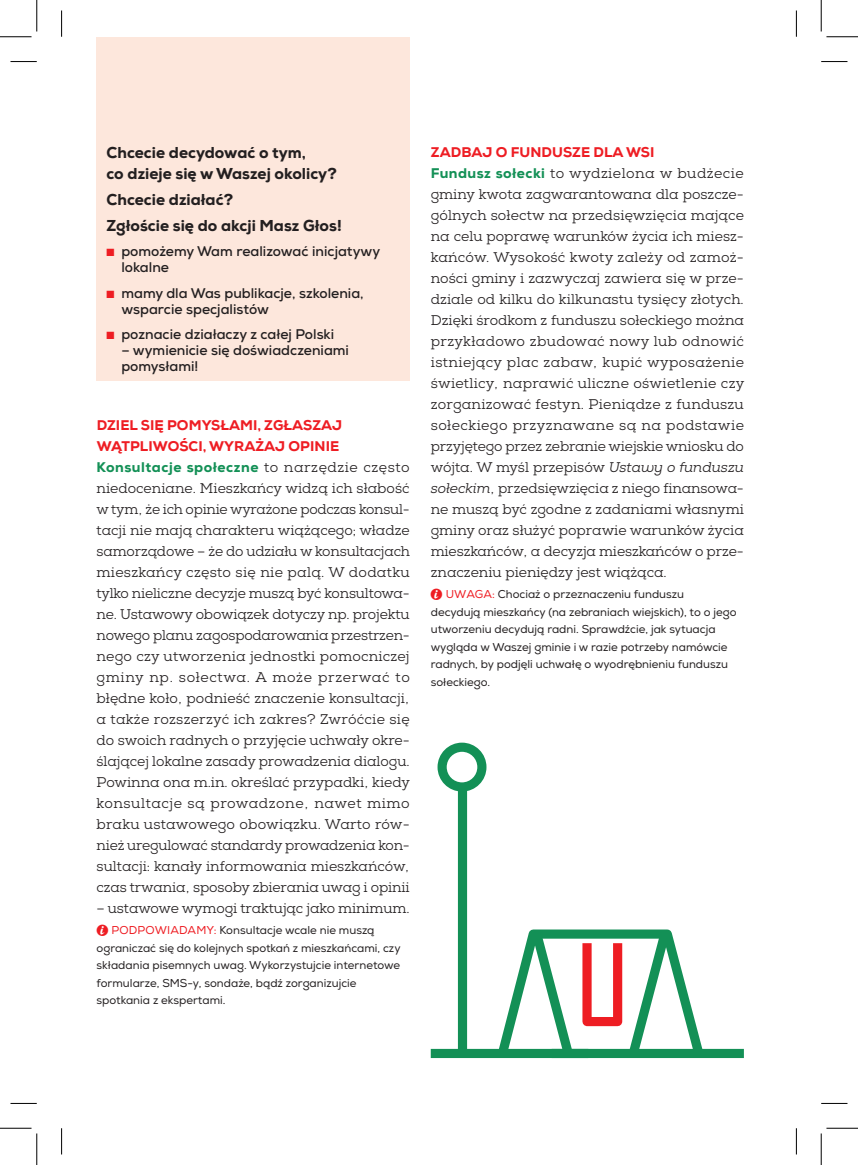
<style>
.page{position:relative;width:858px;height:1165px;background:#fff}
.page>*{position:absolute;margin:0;border:0;box-sizing:border-box;transform-origin:0 0}
.t1{font:800 15.75px/21px "Nexa";color:#231f20}
.t2{font:14px/21px "Nexa Slab";letter-spacing:-.005em;color:#231f20;text-align:justify}
.t3{font:700 14px/15.8px "Nexa";color:#231f20}
.t4{font:800 14px/21px "Nexa";letter-spacing:.005em;color:#ee1d23}
.t5{font:11.38px/17.5px "Nexa";color:#231f20}
.s1{color:#ee1d23}
.s2{color:#139056}
.s3{font-family:"Nexa Slab";font-weight:400;color:#231f20}
.s4{font-family:"Web Hosting Hub Glyphs";color:#ee1d23}
.s5{font-family:"Nexa";font-weight:800;color:#139056}
.s6{font-style:italic}
</style>
<div class="page">
<div style="left:97px;top:37px;width:313px;height:344px;background:#fde7dc"></div>
<div style="left:430px;top:1049px;width:127px;height:9px;background:#139056"></div>
<div style="left:551px;top:1049px;width:192px;height:9px;background:#139056"></div>
<svg style="left:491px;top:929px;width:219px;height:130px"></svg>
<div style="left:582px;top:938px;width:40px;height:88px;border:9px solid #ee1d23"></div>
<div style="left:458px;top:787px;width:9px;height:266px;background:#139056"></div>
<div style="left:437px;top:743px;width:49px;height:48px;border:9px solid #139056;border-radius:50%"></div>
<svg style="left:10px;top:61px;width:27px;height:1px"></svg>
<svg style="left:821px;top:61px;width:26px;height:1px"></svg>
<svg style="left:10px;top:1103px;width:27px;height:1px"></svg>
<svg style="left:821px;top:1103px;width:26px;height:1px"></svg>
<svg style="left:61px;top:11px;width:1px;height:26px"></svg>
<svg style="left:61px;top:1128px;width:1px;height:26px"></svg>
<svg style="left:795px;top:11px;width:1px;height:26px"></svg>
<svg style="left:795px;top:1128px;width:1px;height:26px"></svg>
<hr style="left:0;top:36px;width:32px;height:1px;background:#000">
<hr style="left:826px;top:36px;width:31px;height:1px;background:#000">
<hr style="left:0;top:1128px;width:32px;height:1px;background:#000">
<hr style="left:826px;top:1128px;width:31px;height:1px;background:#000">
<hr style="left:36px;top:0;width:1px;height:32px;background:#000">
<hr style="left:36px;top:1133px;width:1px;height:32px;background:#000">
<hr style="left:820px;top:0;width:1px;height:32px;background:#000">
<hr style="left:820px;top:1133px;width:1px;height:32px;background:#000">
<p class="t1" style="left:106px;top:142px;width:232px">Chcecie decydować o tym,<br>co dzieje się w Waszej okolicy?</p>
<p class="t1" style="left:106px;top:186px;width:237px;line-height:25.9px">Chcecie działać?<br>Zgłoście się do akcji Masz Głos!</p>
<p class="t3" style="left:121px;top:244px;width:260px;text-indent:-15px"><span class="s1">■</span> pomożemy Wam realizować inicjatywy lokalne</p>
<p class="t3" style="left:121px;top:285px;width:244px;text-indent:-15px"><span class="s1">■</span> mamy dla Was publikacje, szkolenia, wsparcie specjalistów</p>
<p class="t3" style="left:106px;top:327px;width:229px"><span class="s1">■</span> poznacie działaczy z całej Polski</p>
<p class="t3" style="left:121px;top:342px;width:229px">– wymienicie się doświadczeniami pomysłami!</p>
<p class="t4" style="left:97px;top:415px;width:314px">DZIEL SIĘ POMYSŁAMI, ZGŁASZAJ<br>WĄTPLIWOŚCI, WYRAŻAJ OPINIE<br><span class="s2">Konsultacje społeczne</span> <span class="s3">to narzędzie często</span></p>
<p class="t2" style="left:97px;top:478px;width:315px">niedoceniane. Mieszkańcy widzą ich słabość w tym, że ich opinie wyrażone podczas konsul&shy;tacji nie mają charakteru wiążącego; władze samorządowe – że do udziału w konsultacjach mieszkańcy często się nie palą. W dodatku tylko nieliczne decyzje muszą być konsultowa&shy;ne. Ustawowy obowiązek dotyczy np. projektu nowego planu zagospodarowania przestrzen&shy;nego czy utworzenia jednostki pomocniczej gminy np. sołectwa. A może przerwać to błędne koło, podnieść znaczenie konsultacji, a także rozszerzyć ich zakres? Zwróćcie się do swoich radnych o przyjęcie uchwały okre&shy;ślającej lokalne zasady prowadzenia dialogu.<br>Powinna ona m.in. określać przypadki, kiedy konsultacje są prowadzone, nawet mimo braku ustawowego obowiązku. Warto rów&shy;nież uregulować standardy prowadzenia kon&shy;sultacji: kanały informowania mieszkańców, czas trwania, sposoby zbierania uwag i opinii</p>
<p class="t2" style="left:97px;top:898px;width:314px">– ustawowe wymogi traktując jako minimum.</p>
<p class="t5" style="left:97px;top:922px;width:305px"><span class="s4">׀</span> <span class="s1">PODPOWIADAMY:</span> Konsultacje wcale nie muszą ograniczać się do kolejnych spotkań z mieszkańcami, czy składania pisemnych uwag. Wykorzystujcie internetowe formularze, SMS-y, sondaże, bądź zorganizujcie spotkania z ekspertami.</p>
<p class="t4" style="left:430px;top:142px;width:225px">ZADBAJ O FUNDUSZE DLA WSI</p>
<p class="t2" style="left:430px;top:163px;width:315px"><span class="s5">Fundusz sołecki</span> to wydzielona w budżecie gminy kwota zagwarantowana dla poszcze&shy;gólnych sołectw na przedsięwzięcia mające na celu poprawę warunków życia ich miesz&shy;kańców. Wysokość kwoty zależy od zamoż&shy;ności gminy i zazwyczaj zawiera się w prze&shy;dziale od kilku do kilkunastu tysięcy złotych.<br>Dzięki środkom z funduszu sołeckiego można przykładowo zbudować nowy lub odnowić istniejący plac zabaw, kupić wyposażenie świetlicy, naprawić uliczne oświetlenie czy zorganizować festyn. Pieniądze z funduszu sołeckiego przyznawane są na podstawie przyjętego przez zebranie wiejskie wniosku do wójta. W myśl przepisów <span class="s6">Ustawy o funduszu sołeckim</span>, przedsięwzięcia z niego finansowa&shy;ne muszą być zgodne z zadaniami własnymi gminy oraz służyć poprawie warunków życia mieszkańców, a decyzja mieszkańców o prze&shy;znaczeniu pieniędzy jest wiążąca.</p>
<p class="t5" style="left:430px;top:586px;width:307px"><span class="s4">׀</span> <span class="s1">UWAGA:</span> Chociaż o przeznaczeniu funduszu decydują mieszkańcy (na zebraniach wiejskich), to o jego utworzeniu decydują radni. Sprawdźcie, jak sytuacja wygląda w Waszej gminie i w razie potrzeby namówcie radnych, by podjęli uchwałę o wyodrębnieniu funduszu sołeckiego.</p>
</div>
